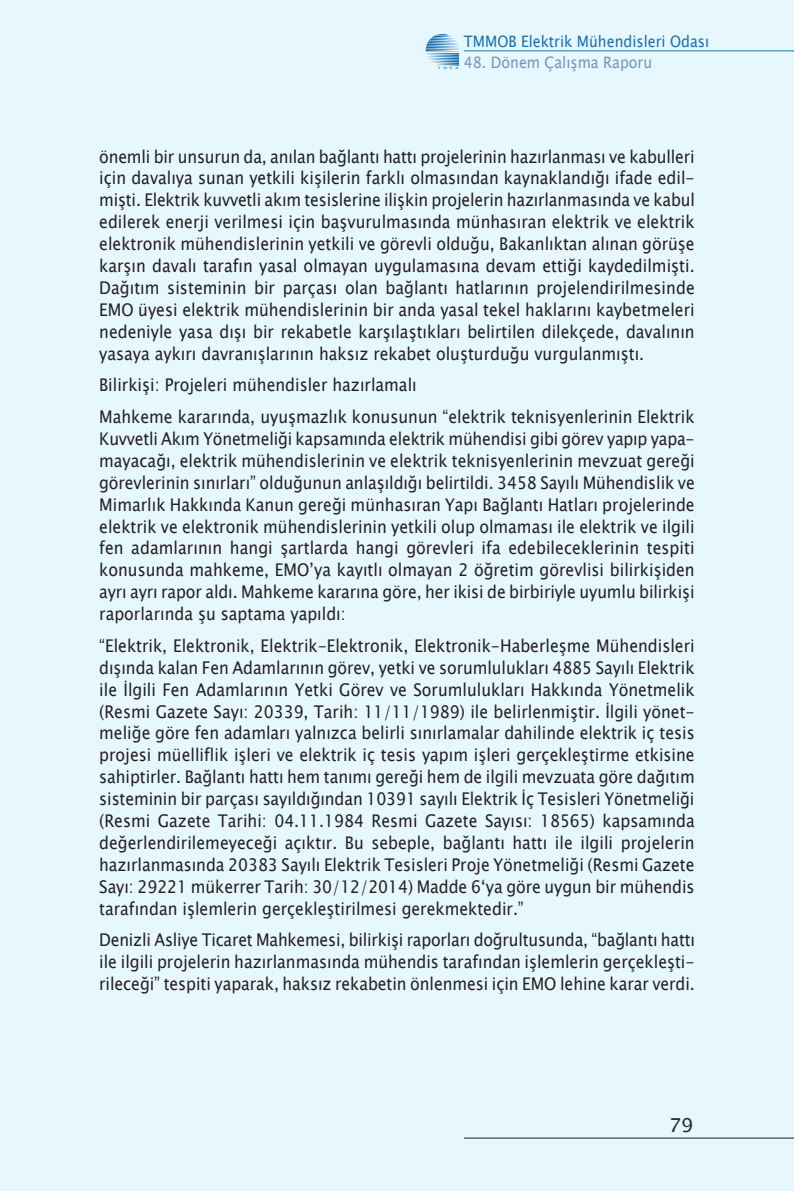
<style>
.page{position:relative;width:794px;height:1191px;background:#e6f7fd}
.page>*{position:absolute;margin:0;border:0;box-sizing:border-box;transform-origin:0 0}
.t1{font:19.25px "Lucida Sans Unicode";color:#231f20}
.t2{font:17.5px/21.9px "Lucida Sans Unicode";color:#231f20;text-align:justify;scale:.9 1}
.t3{font:15.75px "Lucida Sans Unicode";color:#1e68a6;scale:.9 1}
.t4{font:15.75px "Lucida Sans Unicode";color:#8393b4;scale:.9 1}
.t5{font:3.32px "Lucida Sans Unicode";color:#1e68a6;scale:2 1}
</style>
<div class="page">
<p class="t3" style="left:464px;top:29px;width:274px">TMMOB Elektrik Mühendisleri Odası</p>
<p class="t5" style="left:437px;top:66px;width:12px">1954</p>
<p class="t4" style="left:464px;top:50px;width:211px">48. Dönem Çalışma Raporu</p>
<p class="t2" style="left:99px;top:145px;width:663px">önemli bir unsurun da, anılan bağlantı hattı projelerinin hazırlanması ve kabulleri için davalıya sunan yetkili kişilerin farklı olmasından kaynaklandığı ifade edil&shy;mişti. Elektrik kuvvetli akım tesislerine ilişkin projelerin hazırlanmasında ve kabul edilerek enerji verilmesi için başvurulmasında münhasıran elektrik ve elektrik elektronik mühendislerinin yetkili ve görevli olduğu, Bakanlıktan alınan görüşe karşın davalı tarafın yasal olmayan uygulamasına devam ettiği kaydedilmişti.<br>Dağıtım sisteminin bir parçası olan bağlantı hatlarının projelendirilmesinde EMO üyesi elektrik mühendislerinin bir anda yasal tekel haklarını kaybetmeleri nedeniyle yasa dışı bir rekabetle karşılaştıkları belirtilen dilekçede, davalının yasaya aykırı davranışlarının haksız rekabet oluşturduğu vurgulanmıştı.</p>
<p class="t2" style="left:99px;top:369px;width:663px;line-height:31.8px">Bilirkişi: Projeleri mühendisler hazırlamalı<br>Mahkeme kararında, uyuşmazlık konusunun “elektrik teknisyenlerinin Elektrik</p>
<p class="t2" style="left:99px;top:428px;width:663px">Kuvvetli Akım Yönetmeliği kapsamında elektrik mühendisi gibi görev yapıp yapa&shy;mayacağı, elektrik mühendislerinin ve elektrik teknisyenlerinin mevzuat gereği görevlerinin sınırları” olduğunun anlaşıldığı belirtildi. 3458 Sayılı Mühendislik ve Mimarlık Hakkında Kanun gereği münhasıran Yapı Bağlantı Hatları projelerinde elektrik ve elektronik mühendislerinin yetkili olup olmaması ile elektrik ve ilgili fen adamlarının hangi şartlarda hangi görevleri ifa edebileceklerinin tespiti konusunda mahkeme, EMO’ya kayıtlı olmayan 2 öğretim görevlisi bilirkişiden ayrı ayrı rapor aldı. Mahkeme kararına göre, her ikisi de birbiriyle uyumlu bilirkişi raporlarında şu saptama yapıldı:</p>
<p class="t2" style="left:99px;top:635px;width:663px">“Elektrik, Elektronik, Elektrik-Elektronik, Elektronik-Haberleşme Mühendisleri dışında kalan Fen Adamlarının görev, yetki ve sorumlulukları 4885 Sayılı Elektrik ile İlgili Fen Adamlarının Yetki Görev ve Sorumlulukları Hakkında Yönetmelik (Resmi Gazete Sayı: 20339, Tarih: 11/11/1989) ile belirlenmiştir. İlgili yönet&shy;meliğe göre fen adamları yalnızca belirli sınırlamalar dahilinde elektrik iç tesis projesi müelliflik işleri ve elektrik iç tesis yapım işleri gerçekleştirme etkisine sahiptirler. Bağlantı hattı hem tanımı gereği hem de ilgili mevzuata göre dağıtım sisteminin bir parçası sayıldığından 10391 sayılı Elektrik İç Tesisleri Yönetmeliği (Resmi Gazete Tarihi: 04.11.1984 Resmi Gazete Sayısı: 18565) kapsamında değerlendirilemeyeceği açıktır. Bu sebeple, bağlantı hattı ile ilgili projelerin hazırlanmasında 20383 Sayılı Elektrik Tesisleri Proje Yönetmeliği (Resmi Gazete Sayı: 29221 mükerrer Tarih: 30/12/2014) Madde 6‘ya göre uygun bir mühendis tarafından işlemlerin gerçekleştirilmesi gerekmektedir.”</p>
<p class="t2" style="left:99px;top:929px;width:663px">Denizli Asliye Ticaret Mahkemesi, bilirkişi raporları doğrultusunda, “bağlantı hattı ile ilgili projelerin hazırlanmasında mühendis tarafından işlemlerin gerçekleşti&shy;rileceği” tespiti yaparak, haksız rekabetin önlenmesi için EMO lehine karar verdi.</p>
<p class="t1" style="left:669px;top:1109px;width:26px">79</p>
</div>
